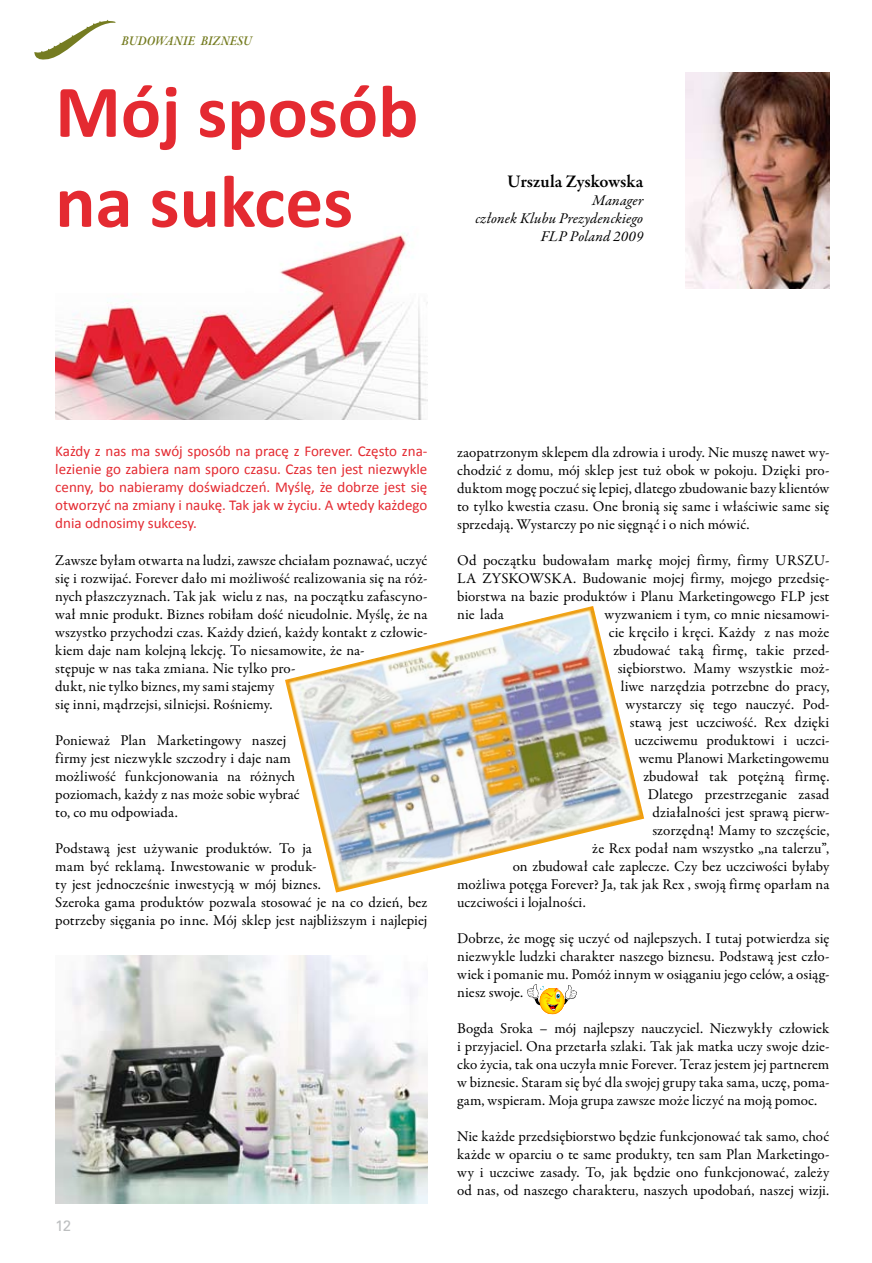
<style>
.page{position:relative;width:872px;height:1263px;background:#fff}
.page>*{position:absolute;margin:0;border:0;box-sizing:border-box;transform-origin:0 0}
.t1{font:700 75px/90px "Calibri";color:#e42a31}
.t2{font:600 18px "Garamond Premr Pro";color:#000}
.t3{font:15px/18px "Garamond Premr Pro";letter-spacing:.005em;color:#000;text-align:justify}
.t4{font:15px/18px "Calibri";color:#e42a31;text-align:justify}
.t5{font:italic 15px/18px "Garamond Premr Pro";letter-spacing:.005em;color:#000;text-align:right}
.t6{font:15px "Zurich PL";color:#bdbfc0}
.t7{font:italic 600 13.5px "Garamond Premr Pro";letter-spacing:.005em;color:#757c21;scale:.9 1}
</style>
<div class="page">
<img style="left:55px;top:233px;width:372px;height:186px">
<img style="left:685px;top:72px;width:144px;height:216px">
<img style="left:55px;top:955px;width:372px;height:248px">
<img style="left:285px;top:606px;width:359px;height:286px">
<svg style="left:34px;top:20px;width:82px;height:40px"></svg>
<svg style="left:527px;top:984px;width:49px;height:30px"></svg>
<p class="t7" style="left:121px;top:32px;width:146px">BUDOWANIE BIZNESU</p>
<h1 class="t1" style="left:55px;top:63px;width:365px">Mój sposób na sukces</h1>
<p class="t2" style="left:507px;top:170px;width:137px">Urszula Zyskowska</p>
<p class="t5" style="left:475px;top:192px;width:169px">Manager<br>członek Klubu Prezydenckiego<br>FLP Poland 2009</p>
<p class="t4" style="left:55px;top:442px;width:374px">Każdy z nas ma swój sposób na pracę z Forever. Często zna&shy;lezienie go zabiera nam sporo czasu. Czas ten jest niezwykle cenny, bo nabieramy doświadczeń. Myślę, że dobrze jest się otworzyć na zmiany i naukę. Tak jak w życiu. A wtedy każdego dnia odnosimy sukcesy.</p>
<p class="t3" style="left:55px;top:551px;width:374px;text-align:left">Zawsze byłam otwarta na ludzi, zawsze chciałam poznawać, uczyć się i rozwijać. Forever dało mi możliwość realizowania się na róż&shy;nych płaszczyznach. Tak jak wielu z nas, na początku zafascyno&shy;wał mnie produkt. Biznes robiłam dość nieudolnie. Myślę, że na wszystko przychodzi czas. Każdy dzień, każdy kontakt z człowie&shy;kiem daje nam kolejną lekcję. To niesamowite, że na-<br>stępuje w nas taka zmiana. Nie tylko pro-<br>dukt, nie tylko biznes, my sami stajemy<br>się inni, mądrzejsi, silniejsi. Rośniemy.</p>
<p class="t3" style="left:55px;top:731px;width:246px;text-align:left">Ponieważ Plan Marketingowy naszej firmy jest niezwykle szczodry i daje nam możliwość funkcjonowania na różnych poziomach, każdy z nas może sobie wybrać to, co mu odpowiada.</p>
<p class="t3" style="left:55px;top:839px;width:374px;text-align:left">Podstawą jest używanie produktów. To ja<br>mam być reklamą. Inwestowanie w produk-<br>ty jest jednocześnie inwestycją w mój biznes.<br>Szeroka gama produktów pozwala stosować je na co dzień, bez potrzeby sięgania po inne. Mój sklep jest najbliższym i najlepiej</p>
<p class="t6" style="left:55px;top:1216px;width:17px">12</p>
<p class="t3" style="left:457px;top:443px;width:374px">zaopatrzonym sklepem dla zdrowia i urody. Nie muszę nawet wy&shy;chodzić z domu, mój sklep jest tuż obok w pokoju. Dzięki pro&shy;duktom mogę poczuć się lepiej, dlatego zbudowanie bazy klientów to tylko kwestia czasu. One bronią się same i właściwie same się sprzedają. Wystarczy po nie sięgnąć i o nich mówić.</p>
<p class="t3" style="left:457px;top:551px;width:374px">Od początku budowałam markę mojej firmy, firmy URSZU-LA ZYSKOWSKA. Budowanie mojej firmy, mojego przedsię&shy;biorstwa na bazie produktów i Planu Marketingowego FLP jest nie lada</p>
<p class="t3" style="left:604px;top:605px;width:227px">wyzwaniem i tym, co mnie niesamowi-</p>
<p class="t3" style="left:609px;top:623px;width:222px">cie kręciło i kręci. Każdy z nas może</p>
<p class="t3" style="left:613px;top:641px;width:218px">zbudować taką firmę, takie przed-</p>
<p class="t3" style="left:618px;top:659px;width:213px">siębiorstwo. Mamy wszystkie moż-</p>
<p class="t3" style="left:621px;top:677px;width:210px">liwe narzędzia potrzebne do pracy,</p>
<p class="t3" style="left:625px;top:695px;width:206px">wystarczy się tego nauczyć. Pod-</p>
<p class="t3" style="left:630px;top:713px;width:201px">stawą jest uczciwość. Rex dzięki</p>
<p class="t3" style="left:634px;top:731px;width:197px">uczciwemu produktowi i uczci-</p>
<p class="t3" style="left:639px;top:749px;width:192px">wemu Planowi Marketingowemu</p>
<p class="t3" style="left:643px;top:767px;width:187px">zbudował tak potężną firmę.</p>
<p class="t3" style="left:648px;top:785px;width:183px">Dlatego przestrzeganie zasad</p>
<p class="t3" style="left:652px;top:803px;width:179px">działalności jest sprawą pierw-</p>
<p class="t3" style="left:652px;top:821px;width:179px">szorzędną! Mamy to szczęście,</p>
<p class="t3" style="left:592px;top:839px;width:238px">że Rex podał nam wszystko „na talerzu”,</p>
<p class="t3" style="left:513px;top:857px;width:318px">on zbudował całe zaplecze. Czy bez uczciwości byłaby</p>
<p class="t3" style="left:457px;top:875px;width:373px">możliwa potęga Forever? Ja, tak jak Rex , swoją firmę oparłam na</p>
<p class="t3" style="left:457px;top:893px;width:130px">uczciwości i lojalności.</p>
<p class="t3" style="left:457px;top:929px;width:374px">Dobrze, że mogę się uczyć od najlepszych. I tutaj potwierdza się niezwykle ludzki charakter naszego biznesu. Podstawą jest czło&shy;wiek i pomanie mu. Pomóż innym w osiąganiu jego celów, a osiąg&shy;niesz swoje.</p>
<p class="t3" style="left:457px;top:1019px;width:374px">Bogda Sroka – mój najlepszy nauczyciel. Niezwykły człowiek i przyjaciel. Ona przetarła szlaki. Tak jak matka uczy swoje dzie&shy;cko życia, tak ona uczyła mnie Forever. Teraz jestem jej partnerem w biznesie. Staram się być dla swojej grupy taka sama, uczę, poma&shy;gam, wspieram. Moja grupa zawsze może liczyć na moją pomoc.</p>
<p class="t3" style="left:457px;top:1127px;width:374px">Nie każde przedsiębiorstwo będzie funkcjonować tak samo, choć każde w oparciu o te same produkty, ten sam Plan Marketingo&shy;wy i uczciwe zasady. To, jak będzie ono funkcjonować, zależy od nas, od naszego charakteru, naszych upodobań, naszej wizji.</p>
</div>
